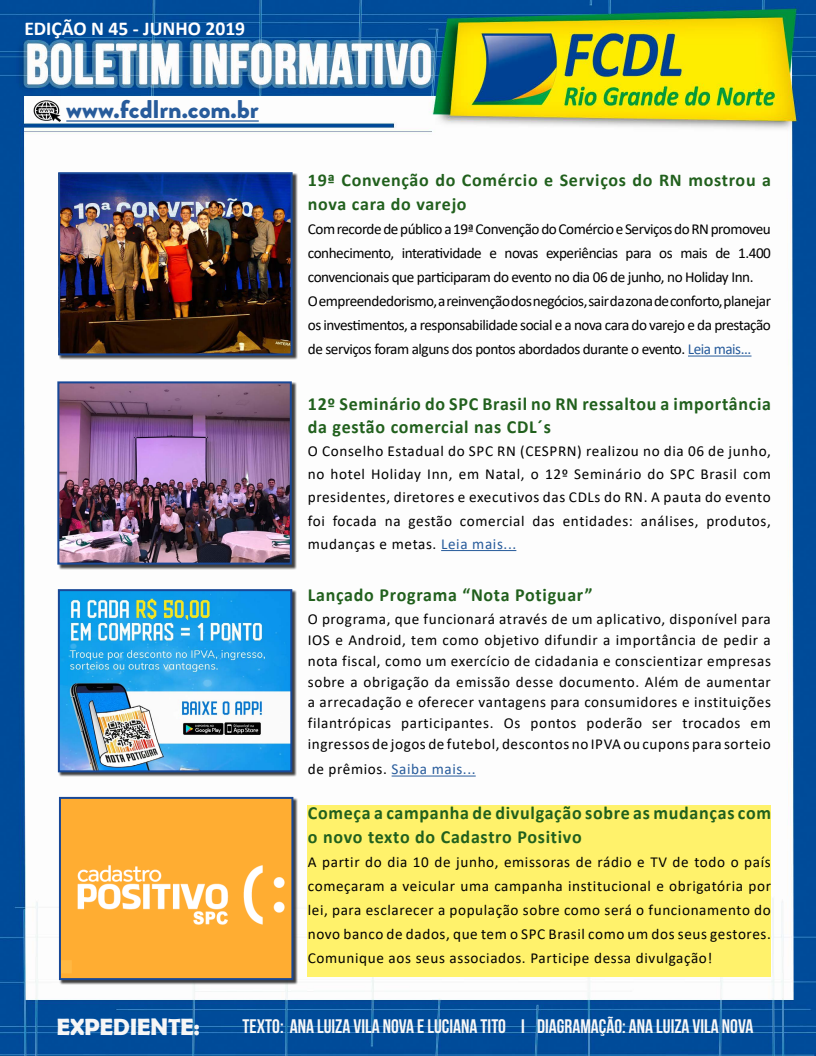
<style>
.page{position:relative;width:816px;height:1056px;background:#fff}
.page>*{position:absolute;margin:0;border:0;box-sizing:border-box;transform-origin:0 0}
.t1{font:900 25.6px "Brandon Grotesque";color:#275b9b}
.t2{font:700 23.6px "Berlin Sans FB Demi";color:#f6f6f6}
.t3{font:19.6px "Bebas Neue";color:#f8f8f8}
.t4{font:700 19.6px "Calibri";color:#fff}
.t5{font:700 18.52px/23.2px "Calibri";letter-spacing:.04em;color:#21601d}
.t6{font:700 18px/24px "Calibri";letter-spacing:.04em;color:#21601d}
.t7{font:15.2px/24px "Calibri";letter-spacing:-.03em;color:#000;text-align:justify}
.t8{font:15.2px "Calibri";letter-spacing:.04em;color:#275b9b}
.s1{color:#275b9b}
.s2{color:#000}
</style>
<div class="page">
<img style="left:0;top:0;width:816px;height:1056px">
<hr style="left:441px;top:550px;width:75px;height:1px;background:#275b9b">
<hr style="left:66px;top:120px;width:193px;height:2px;background:#275b9b">
<img style="left:27px;top:95px;width:34px;height:31px">
<hr style="left:688px;top:356px;width:64px;height:1px;background:#275b9b">
<div style="left:308px;top:805px;width:463px;height:171px;background:#fff26b"></div>
<hr style="left:392px;top:776px;width:84px;height:1px;background:#275b9b">
<div style="left:59px;top:173px;width:239px;height:187px;background:#000;opacity:.75"></div>
<img style="left:61px;top:175px;width:229px;height:177px">
<div style="left:58px;top:172px;width:235px;height:183px;border:2px solid #184897"></div>
<div style="left:58px;top:382px;width:239px;height:188px;background:#000;opacity:.75"></div>
<img style="left:60px;top:384px;width:229px;height:178px">
<div style="left:57px;top:381px;width:235px;height:184px;border:2px solid #184897"></div>
<div style="left:58px;top:590px;width:239px;height:187px;background:#000;opacity:.75"></div>
<img style="left:61px;top:592px;width:228px;height:177px">
<div style="left:58px;top:589px;width:234px;height:183px;border:2px solid #184897"></div>
<div style="left:60px;top:797px;width:238px;height:188px;background:#000;opacity:.75"></div>
<img style="left:62px;top:800px;width:228px;height:177px">
<div style="left:59px;top:797px;width:234px;height:183px;border:2px solid #184897"></div>
<p class="t4" style="left:24px;top:14px;width:222px">EDIÇÃO N 45 - JUNHO 2019</p>
<h1 class="t1" style="left:66px;top:91px;width:194px">www.fcdlrn.com.br</h1>
<p class="t6" style="left:308px;top:168px;width:465px">19ª Convenção do Comércio e Serviços do RN mostrou a nova cara do varejo</p>
<p class="t7" style="left:308px;top:217px;width:465px;text-align:left">Com recorde de público a 19ª Convenção do Comércio e Serviços do RN promoveu conhecimento, interatividade e novas experiências para os mais de 1.400 convencionais que participaram do evento no dia 06 de junho, no Holiday Inn.<br>O empreendedorismo, a reinvenção dos negócios, sair da zona de conforto, planejar os investimentos, a responsabilidade social e a nova cara do varejo e da prestação de serviços foram alguns dos pontos abordados durante o evento. <span class="s1">Leia mais...</span></p>
<p class="t5" style="left:308px;top:392px;width:465px">12º Seminário do SPC Brasil no RN ressaltou a importância da gestão comercial nas CDL´s</p>
<p class="t7" style="left:308px;top:439px;width:465px;line-height:23.2px">O Conselho Estadual do SPC RN (CESPRN) realizou no dia 06 de junho, no hotel Holiday Inn, em Natal, o 12º Seminário do SPC Brasil com presidentes, diretores e executivos das CDLs do RN. A pauta do evento foi focada na gestão comercial das entidades: análises, produtos, mudanças e metas. <span class="s1">Leia mais...</span></p>
<p class="t5" style="left:308px;top:583px;width:286px">Lançado Programa “Nota Potiguar”</p>
<p class="t7" style="left:308px;top:608px;width:465px;line-height:20.8px">O programa, que funcionará através de um aplicativo, disponível para IOS e Android, tem como objetivo difundir a importância de pedir a nota fiscal, como um exercício de cidadania e conscientizar empresas sobre a obrigação da emissão desse documento. Além de aumentar a arrecadação e oferecer vantagens para consumidores e instituições filantrópicas participantes. Os pontos poderão ser trocados em ingressos de jogos de futebol, descontos no IPVA ou cupons para sorteio</p>
<p class="t8" style="left:308px;top:759px;width:169px"><span class="s2">de prêmios.</span> Saiba mais...</p>
<p class="t5" style="left:308px;top:800px;width:465px;line-height:24px">Começa a campanha de divulgação sobre as mudanças com o novo texto do Cadastro Positivo</p>
<p class="t7" style="left:308px;top:849px;width:465px">A partir do dia 10 de junho, emissoras de rádio e TV de todo o país começaram a veicular uma campanha institucional e obrigatória por lei, para esclarecer a população sobre como será o funcionamento do novo banco de dados, que tem o SPC Brasil como um dos seus gestores.<br>Comunique aos seus associados. Participe dessa divulgação!</p>
<h2 class="t2" style="left:57px;top:1013px;width:145px">EXPEDIENTE:</h2>
<p class="t3" style="left:243px;top:1015px;width:512px">TEXTO: ANA LUIZA VILA NOVA E LUCIANA TITO I DIAGRAMAÇÃO: ANA LUIZA VILA NOVA</p>
</div>
